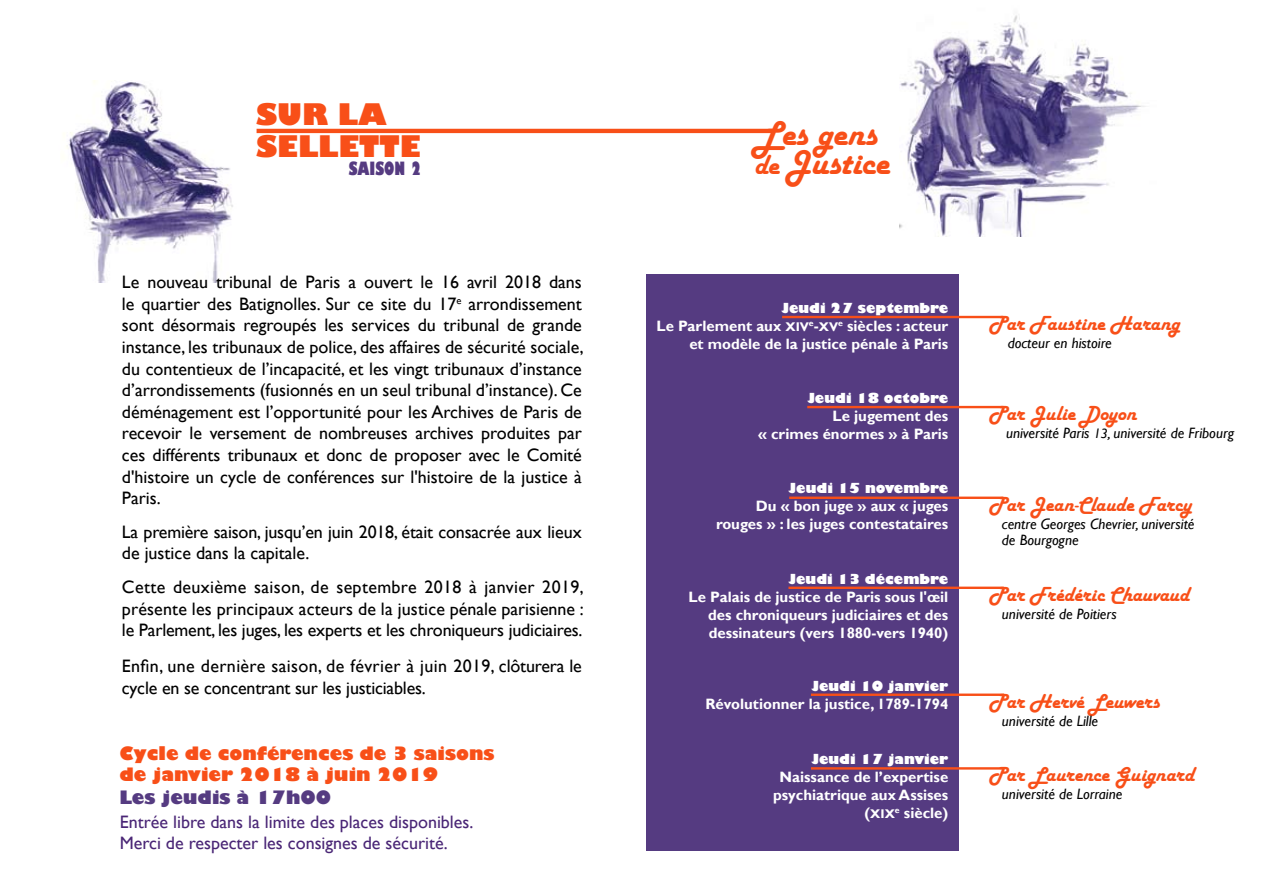
<style>
.page{position:relative;width:1263px;height:893px;background:#fff}
.page>*{position:absolute;margin:0;border:0;box-sizing:border-box;transform-origin:0 0}
.t1{font:35.85px "Harlow Solid";color:#f84f18}
.t2{font:800 28.95px/31.8px "Gill Sans";color:#f84f18}
.t3{font:21px "Harlow Solid";color:#f84f18}
.t4{font:18px/21.6px "Gill Sans";letter-spacing:-.01em;color:#000;text-align:justify}
.t5{font:18px/21.6px "Gill Sans";color:#4a2676}
.t6{font:800 18px/21px "Gill Sans";color:#f84f18}
.t7{font:800 18px "Gill Sans";color:#553b81}
.t8{font:800 condensed 17.85px "Gill Sans";color:#553b81}
.t9{font:700 15px/18px "Gill Sans";color:#fff;text-align:right}
.t10{font:italic 15px/16.5px "Gill Sans";color:#000}
.t11{font:800 13.5px "Gill Sans";color:#fff}
.s1{font-size:28.65px}
.s2{font-size:12.6px}
.s3{font-size:13.5px}
</style>
<div class="page">
<img style="left:67px;top:81px;width:166px;height:202px">
<img style="left:899px;top:15px;width:247px;height:221px">
<div style="left:646px;top:274px;width:312px;height:576px;background:#553b81"></div>
<hr style="left:257px;top:129px;width:518px;height:4px;background:#f84f18">
<hr style="left:782px;top:316px;width:221px;height:2px;background:#f84f18">
<hr style="left:807px;top:406px;width:196px;height:2px;background:#f84f18">
<hr style="left:789px;top:497px;width:214px;height:2px;background:#f84f18">
<hr style="left:788px;top:587px;width:216px;height:2px;background:#f84f18">
<hr style="left:811px;top:693px;width:193px;height:3px;background:#f84f18">
<hr style="left:811px;top:767px;width:193px;height:3px;background:#f84f18">
<h2 class="t2" style="left:256px;top:101px;width:166px">SUR LA<br>SELLETTE</h2>
<h1 class="t1" style="left:754px;top:114px;width:125px">Les gens</h1>
<p class="t8" style="left:349px;top:157px;width:74px">SAISON 2</p>
<h1 class="t1" style="left:754px;top:143px;width:136px"><span class="s1">de</span> Justice</h1>
<p class="t4" style="left:122px;top:272px;width:463px">Le nouveau tribunal de Paris a ouvert le 16 avril 2018 dans le quartier des Batignolles. Sur ce site du 17<sup>e</sup> arrondissement sont désormais regroupés les services du tribunal de grande instance, les tribunaux de police, des affaires de sécurité sociale, du contentieux de l’incapacité, et les vingt tribunaux d’instance d’arrondissements (fusionnés en un seul tribunal d’instance). Ce déménagement est l’opportunité pour les Archives de Paris de recevoir le versement de nombreuses archives produites par ces différents tribunaux et donc de proposer avec le Comité d'histoire un cycle de conférences sur l'histoire de la justice à Paris.</p>
<p class="t4" style="left:122px;top:521px;width:461px">La première saison, jusqu’en juin 2018, était consacrée aux lieux de justice dans la capitale.</p>
<p class="t4" style="left:122px;top:576px;width:463px">Cette deuxième saison, de septembre 2018 à janvier 2019, présente les principaux acteurs de la justice pénale parisienne : le Parlement, les juges, les experts et les chroniqueurs judiciaires.</p>
<p class="t4" style="left:122px;top:656px;width:461px">Enfin, une dernière saison, de février à juin 2019, clôturera le cycle en se concentrant sur les justiciables.</p>
<p class="t6" style="left:119px;top:744px;width:377px">Cycle de conférences de 3 saisons de janvier 2018 à juin 2019</p>
<p class="t7" style="left:119px;top:786px;width:213px">Les jeudis à 17h00</p>
<p class="t5" style="left:120px;top:811px;width:355px">Entrée libre dans la limite des places disponibles.<br>Merci de respecter les consignes de sécurité.</p>
<p class="t11" style="left:781px;top:299px;width:168px">Jeudi 27 septembre</p>
<p class="t9" style="left:657px;top:317px;width:293px">Le Parlement aux <span class="s2">XIV</span><sup>e</sup>-<span class="s2">XV</span><sup>e</sup> siècles : acteur et modèle de la justice pénale à Paris</p>
<p class="t11" style="left:807px;top:389px;width:142px">Jeudi 18 octobre</p>
<p class="t9" style="left:758px;top:407px;width:192px">Le jugement des<br>« crimes énormes » à Paris</p>
<p class="t11" style="left:789px;top:479px;width:161px">Jeudi 15 novembre</p>
<p class="t9" style="left:716px;top:497px;width:234px">Du « bon juge » aux « juges rouges » : les juges contestataires</p>
<p class="t11" style="left:788px;top:571px;width:161px">Jeudi 13 décembre</p>
<p class="t9" style="left:708px;top:589px;width:242px;text-align:justify;text-indent:-19px">Le Palais de justice de Paris sous l'œil des chroniqueurs judiciaires et des dessinateurs (vers 1880-vers 1940)</p>
<p class="t11" style="left:811px;top:677px;width:138px">Jeudi 10 janvier</p>
<p class="t9" style="left:705px;top:695px;width:244px">Révolutionner la justice, 1789-1794</p>
<p class="t11" style="left:811px;top:751px;width:138px">Jeudi 17 janvier</p>
<p class="t9" style="left:773px;top:769px;width:177px">Naissance de l’expertise psychiatrique aux Assises (<span class="s2">XIX</span><sup>e</sup> siècle)</p>
<p class="t3" style="left:989px;top:311px;width:192px">Par Faustine Harang</p>
<p class="t10" style="left:1008px;top:335px;width:106px">docteur en histoire</p>
<p class="t3" style="left:989px;top:401px;width:149px">Par Julie Doyon</p>
<p class="t10" style="left:1006px;top:425px;width:230px">université Paris <span class="s3">13</span>, université de Fribourg</p>
<p class="t3" style="left:989px;top:492px;width:204px">Par Jean-Claude Farcy</p>
<p class="t10" style="left:1002px;top:515px;width:194px">centre Georges Chevrier, université de Bourgogne</p>
<p class="t3" style="left:989px;top:582px;width:201px">Par Frédéric Chauvaud</p>
<p class="t10" style="left:1002px;top:605px;width:116px">université de Poitiers</p>
<p class="t3" style="left:989px;top:689px;width:172px">Par Hervé Leuwers</p>
<p class="t10" style="left:1002px;top:712px;width:98px">université de Lille</p>
<p class="t3" style="left:989px;top:763px;width:206px">Par Laurence Guignard</p>
<p class="t10" style="left:1002px;top:786px;width:122px">université de Lorraine</p>
</div>
